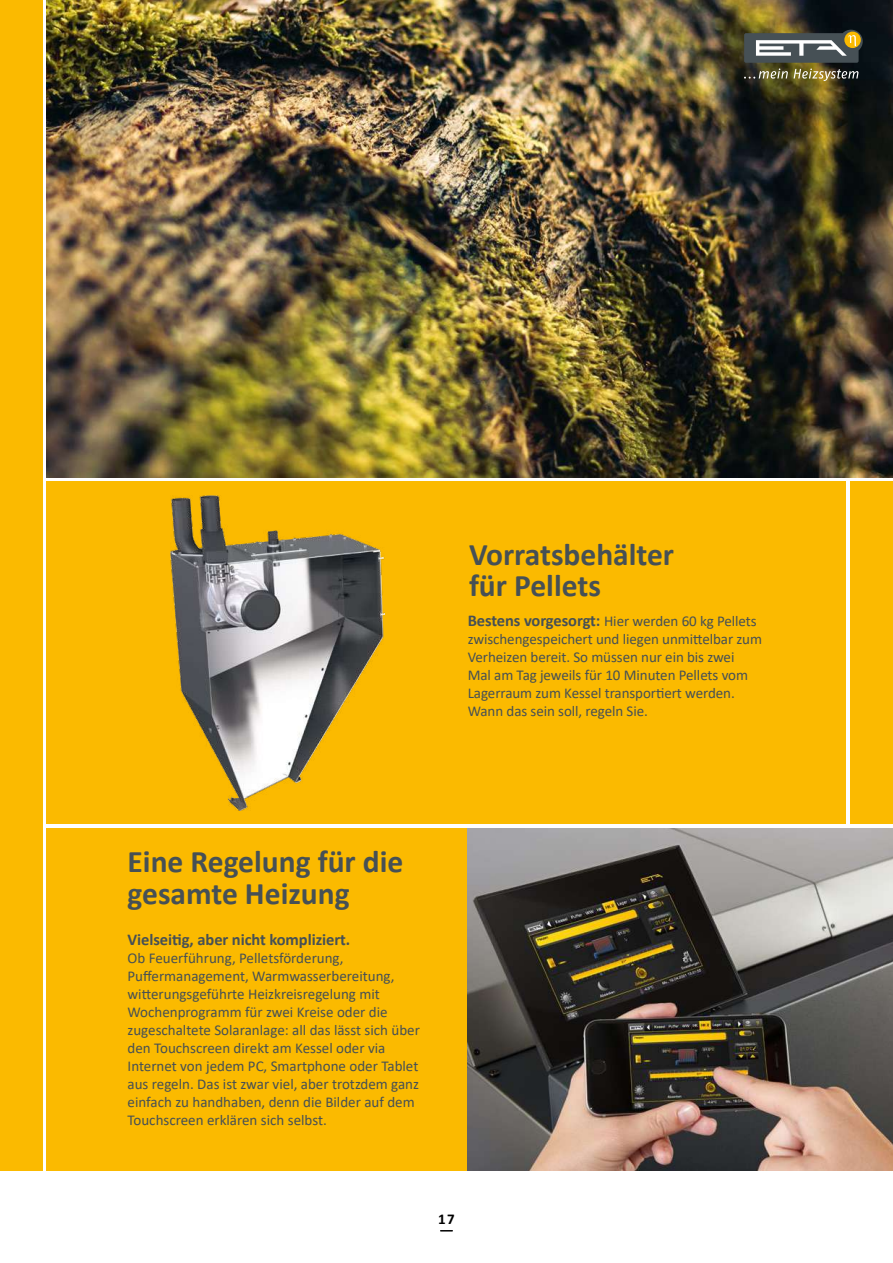
<style>
.page{position:relative;width:893px;height:1263px;background:#fff}
.page>*{position:absolute;margin:0;border:0;box-sizing:border-box;transform-origin:0 0}
.t1{font:700 31.5px/31.5px "Calibri";color:#465055}
.t2{font:700 16.5px "Calibri";letter-spacing:-.005em;color:#465055}
.t3{font:15px/18px "Calibri";color:#465055}
.t4{font:700 15px "Calibri";color:#000}
.s1{font-weight:700;font-size:16.5px}
</style>
<div class="page">
<div style="left:47px;top:828px;width:846px;height:342px;background:#fbba00"></div>
<img style="left:468px;top:828px;width:425px;height:342px">
<div style="left:47px;top:482px;width:799px;height:342px;background:#fbba00"></div>
<img style="left:170px;top:496px;width:214px;height:315px">
<div style="left:850px;top:482px;width:43px;height:342px;background:#fbba00"></div>
<img style="left:47px;top:0;width:846px;height:477px">
<div style="left:0;top:0;width:43px;height:1170px;background:#fbba00"></div>
<img style="left:744px;top:30px;width:119px;height:51px">
<h1 class="t1" style="left:469px;top:538px;width:207px">Vorratsbehälter für Pellets</h1>
<p class="t3" style="left:468px;top:612px;width:296px"><span class="s1">Bestens vorgesorgt:</span> Hier werden 60 kg Pellets zwischengespeichert und liegen unmittelbar zum Verheizen bereit. So müssen nur ein bis zwei<br>Mal am Tag jeweils für 10 Minuten Pellets vom Lagerraum zum Kessel transportiert werden.<br>Wann das sein soll, regeln Sie.</p>
<h1 class="t1" style="left:128px;top:845px;width:277px">Eine Regelung für die gesamte Heizung</h1>
<p class="t2" style="left:128px;top:928px;width:224px">Vielseitig, aber nicht kompliziert.</p>
<p class="t3" style="left:128px;top:949px;width:294px">Ob Feuerführung, Pelletsförderung, Puffermanagement, Warmwasserbereitung, witterungsgeführte Heizkreisregelung mit Wochenprogramm für zwei Kreise oder die zugeschaltete Solaranlage: all das lässt sich über den Touchscreen direkt am Kessel oder via Internet von jedem PC, Smartphone oder Tablet aus regeln. Das ist zwar viel, aber trotzdem ganz einfach zu handhaben, denn die Bilder auf dem Touchscreen erklären sich selbst.</p>
<p class="t4" style="left:438px;top:1208px;width:18px">17</p>
</div>
